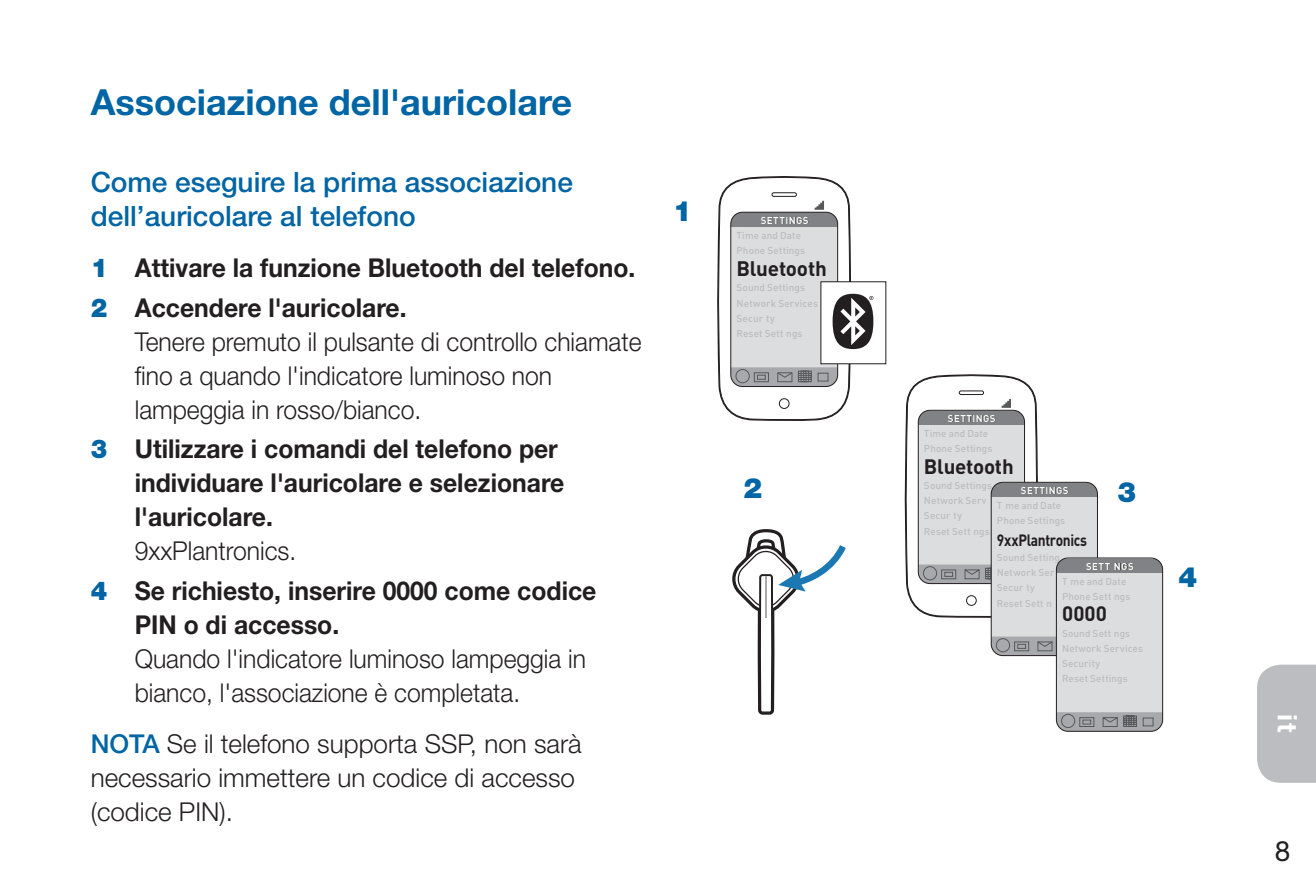
<style>
.page{position:relative;width:1316px;height:896px;background:#fff}
.page>*{position:absolute;margin:0;border:0;box-sizing:border-box;transform-origin:0 0}
.t1{font:700 36px "Helvetica Neue";color:#0065a4}
.t2{font:500 28px/34px "Helvetica Neue";color:#0065a4}
.t3{font:900 28px "Helvetica Neue";color:#0065a4}
.t4{font:28px "Helvetica Neue";color:#231f20}
.t5{font:700 27.2px "Helvetica Neue";color:#fff}
.t6{font:300 26px/34px "Helvetica Neue";color:#231f20;scale:.95 1}
.t7{font:700 26px/34px "Helvetica Neue";color:#231f20;scale:.95 1}
.t8{font:300 26px/34px "Helvetica Neue";color:#231f20}
.t9{font:700 20.8px "DIN";letter-spacing:-.015em;color:#231f20}
.t10{font:700 16.4px "DIN";letter-spacing:-.025em;color:#231f20;scale:.85 1}
.t11{font:500 10px/15.2px "DIN";letter-spacing:.015em;color:#bcbdc0}
.s1{font-weight:900;color:#0065a4}
.s2{font-weight:300}
.s3{font-weight:700}
.s4{font-weight:500;color:#0065a4}
.s5{font-weight:700;color:#231f20}
</style>
<div class="page">
<div style="left:1257px;top:664px;width:58px;height:119px;background:#bcbdc0"></div>
<svg style="left:732px;top:529px;width:114px;height:186px"></svg>
<svg style="left:717px;top:176px;width:156px;height:245px"></svg>
<svg style="left:904px;top:374px;width:135px;height:244px"></svg>
<div style="left:991px;top:482px;width:106px;height:173px;background:#dcdddf;border-radius:12px"></div>
<div style="left:991px;top:483px;width:106px;height:14px;background:#808285"></div>
<div style="left:990px;top:482px;width:107px;height:174px;border:1px solid #231f20;border-radius:12px"></div>
<svg style="left:991px;top:636px;width:64px;height:19px"></svg>
<div style="left:1056px;top:558px;width:106px;height:173px;background:#dcdddf;border-radius:12px"></div>
<div style="left:1056px;top:558px;width:106px;height:14px;background:#808285"></div>
<div style="left:1055px;top:557px;width:107px;height:175px;border:1px solid #231f20;border-radius:12px"></div>
<svg style="left:1056px;top:712px;width:106px;height:19px;background:#98999d"></svg>
<div style="left:966px;top:596px;width:10px;height:9px;background:#fff;border-radius:50%"></div>
<div style="left:966px;top:595px;width:10px;height:11px;border:1px solid #231f20;border-radius:50%"></div>
<p class="t1" style="left:91px;top:80px;width:483px">Associazione dell'auricolare</p>
<p class="t2" style="left:91px;top:165px;width:483px">Come eseguire la prima associazione dell’auricolare al telefono</p>
<p class="t7" style="left:91px;top:247px;width:574px;line-height:39.6px"><span class="s1">1</span> Attivare la funzione Bluetooth del telefono.<br><span class="s1">2</span> Accendere l'auricolare.</p>
<p class="t6" style="left:135px;top:324px;width:535px">Tenere premuto il pulsante di controllo chiamate fino a quando l'indicatore luminoso non lampeggia in rosso/bianco.</p>
<p class="t7" style="left:135px;top:431px;width:453px;text-indent:-44px"><span class="s1">3</span> Utilizzare i comandi del telefono per individuare l'auricolare e selezionare l'auricolare.<br><span class="s2">9xxPlantronics.</span></p>
<p class="t6" style="left:135px;top:573px;width:487px;text-indent:-44px"><span class="s1">4</span> <span class="s3">Se richiesto, inserire 0000 come codice PIN o di accesso.<br></span>Quando l'indicatore luminoso lampeggia in bianco, l'associazione è completata.</p>
<p class="t8" style="left:91px;top:726px;width:492px"><span class="s4">NOTA</span> Se il telefono supporta SSP, non sarà necessario immettere un codice di accesso (codice PIN).</p>
<p class="t3" style="left:673px;top:194px;width:20px">1</p>
<p class="t11" style="left:736px;top:213px;width:74px;text-indent:25px"><span class="s5">SETTINGS<br></span>Time and Date<br>Phone Settings</p>
<p class="t9" style="left:736px;top:255px;width:92px">Bluetooth</p>
<p class="t11" style="left:736px;top:280px;width:83px">Sound Settings<br>Network Services<br>Secur ty<br>Reset Sett ngs</p>
<p class="t3" style="left:743px;top:471px;width:20px">2</p>
<p class="t11" style="left:923px;top:411px;width:74px;text-indent:24px"><span class="s5">SETTINGS<br></span>Time and Date<br>Phone Settings</p>
<p class="t9" style="left:923px;top:452px;width:91px">Bluetooth</p>
<p class="t11" style="left:923px;top:477px;width:70px">Sound Settings<br>Network Serv<br>Secur ty<br>Reset Sett ngs</p>
<p class="t11" style="left:996px;top:483px;width:74px;text-indent:24px"><span class="s5">SETTINGS<br></span>T me and Date<br>Phone Settings</p>
<p class="t10" style="left:996px;top:529px;width:108px">9xxPlantronics</p>
<p class="t11" style="left:996px;top:549px;width:65px">Sound Setting<br>Network Ser<br>Secur ty<br>Reset Sett n</p>
<p class="t11" style="left:1062px;top:558px;width:74px;text-indent:24px"><span class="s5">SETT NGS<br></span>T me and Date<br>Phone Sett ngs</p>
<p class="t9" style="left:1062px;top:600px;width:46px">0000</p>
<p class="t11" style="left:1062px;top:625px;width:82px">Sound Sett ngs<br>Network Services<br>Security<br>Reset Settings</p>
<p class="t3" style="left:1117px;top:475px;width:20px">3</p>
<p class="t3" style="left:1178px;top:560px;width:20px">4</p>
<p class="t5" style="left:1304px;top:714px;width:20px;rotate:90deg">it</p>
<p class="t4" style="left:1274px;top:834px;width:17px">8</p>
</div>
